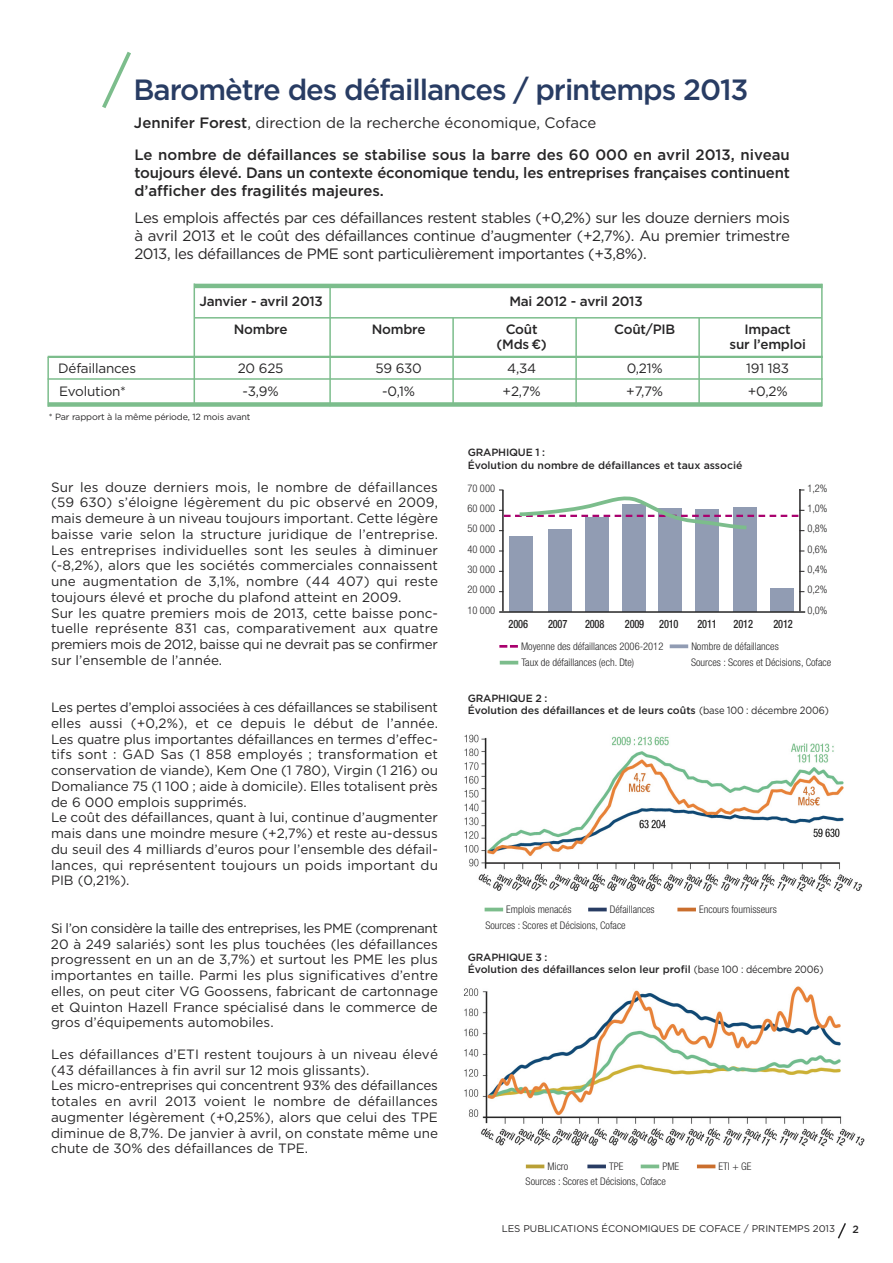
<style>
.page{position:relative;width:893px;height:1263px;background:#fff}
.page>*{position:absolute;margin:0;border:0;box-sizing:border-box;transform-origin:0 0}
.t1{font:500 29.25px "Gotham";letter-spacing:-.035em;color:#283c63}
.t2{font:15px/18px "Gotham";letter-spacing:-.025em;color:#272627;text-align:justify}
.t3{font:500 15px/18px "Gotham";color:#272627;text-align:justify}
.t4{font:15px "Gotham";color:#272627}
.t5{font:13.5px/15.8px "Gotham";color:#272627}
.t6{font:500 13.5px "Gotham";letter-spacing:-.015em;color:#272627}
.t7{font:500 condensed 11.55px "Helvetica Neue";letter-spacing:-.015em;color:#272627;scale:.9 1}
.t8{font:300 condensed 10.5px/20.4px "Helvetica Neue LT Std";color:#272627;text-align:justify}
.t9{font:500 10.5px/12.6px "Gotham";color:#272627}
.t10{font:9.75px "Gotham";color:#272627}
.t11{font:9px "Gotham";letter-spacing:-.015em;color:#272627}
.s1{font-weight:500}
.s2{font-weight:400}
</style>
<div class="page">
<img style="left:464px;top:734px;width:398px;height:158px">
<img style="left:463px;top:986px;width:402px;height:161px">
<div style="left:509px;top:536px;width:23px;height:76px;background:#919cb3"></div>
<div style="left:548px;top:529px;width:23px;height:83px;background:#919cb3"></div>
<div style="left:585px;top:518px;width:24px;height:94px;background:#919cb3"></div>
<div style="left:622px;top:504px;width:24px;height:108px;background:#919cb3"></div>
<div style="left:658px;top:508px;width:24px;height:104px;background:#919cb3"></div>
<div style="left:695px;top:509px;width:24px;height:103px;background:#919cb3"></div>
<div style="left:733px;top:507px;width:23px;height:105px;background:#919cb3"></div>
<div style="left:770px;top:588px;width:24px;height:24px;background:#919cb3"></div>
<svg style="left:102px;top:51px;width:29px;height:57px"></svg>
<hr style="left:48px;top:356px;width:775px;height:2px;background:#7cbd8c">
<hr style="left:48px;top:378px;width:775px;height:2px;background:#7cbd8c">
<hr style="left:194px;top:283px;width:1px;height:122px;background:#7cbd8c">
<hr style="left:47px;top:357px;width:2px;height:50px;background:#7cbd8c">
<hr style="left:821px;top:284px;width:2px;height:122px;background:#7cbd8c">
<hr style="left:195px;top:317px;width:626px;height:2px;background:#7cbd8c">
<hr style="left:195px;top:284px;width:627px;height:4px;background:#7cbd8c">
<div style="left:48px;top:402px;width:774px;height:5px;background:#7cbd8c"></div>
<hr style="left:502px;top:490px;width:2px;height:121px;background:#272627">
<hr style="left:799px;top:489px;width:2px;height:122px;background:#272627">
<svg style="left:499px;top:645px;width:19px;height:3px"></svg>
<hr style="left:499px;top:611px;width:306px;height:2px;background:#272627">
<svg style="left:670px;top:644px;width:18px;height:4px"></svg>
<hr style="left:500px;top:661px;width:18px;height:3px;background:#7cbd8c">
<svg style="left:587px;top:1164px;width:19px;height:4px"></svg>
<svg style="left:526px;top:1164px;width:18px;height:4px"></svg>
<svg style="left:641px;top:1164px;width:18px;height:4px"></svg>
<svg style="left:697px;top:1164px;width:18px;height:4px"></svg>
<svg style="left:499px;top:490px;width:305px;height:41px"></svg>
<svg style="left:837px;top:1223px;width:9px;height:16px"></svg>
<hr style="left:329px;top:286px;width:2px;height:120px;background:#7cbd8c">
<hr style="left:452px;top:318px;width:2px;height:88px;background:#7cbd8c">
<hr style="left:575px;top:318px;width:2px;height:88px;background:#7cbd8c">
<hr style="left:698px;top:318px;width:2px;height:86px;background:#7cbd8c">
<hr style="left:588px;top:908px;width:19px;height:3px;background:#283c63">
<hr style="left:485px;top:908px;width:18px;height:3px;background:#7cbd8c">
<hr style="left:677px;top:908px;width:19px;height:3px;background:#ca6e2d">
<h1 class="t1" style="left:134px;top:73px;width:617px">Baromètre des défaillances / printemps 2013</h1>
<p class="t4" style="left:134px;top:114px;width:464px"><span class="s1">Jennifer Forest</span>, direction de la recherche économique, Coface</p>
<p class="t3" style="left:134px;top:146px;width:657px">Le nombre de défaillances se stabilise sous la barre des 60 000 en avril 2013, niveau toujours élevé. Dans un contexte économique tendu, les entreprises françaises continuent d’afficher des fragilités majeures.</p>
<p class="t2" style="left:134px;top:208px;width:657px">Les emplois affectés par ces défaillances restent stables (+0,2%) sur les douze derniers mois à avril 2013 et le coût des défaillances continue d’augmenter (+2,7%). Au premier trimestre 2013, les défaillances de PME sont particulièrement importantes (+3,8%).</p>
<p class="t6" style="left:199px;top:294px;width:125px">Janvier - avril 2013</p>
<p class="t6" style="left:509px;top:293px;width:135px">Mai 2012 - avril 2013</p>
<p class="t6" style="left:234px;top:321px;width:55px">Nombre</p>
<p class="t6" style="left:372px;top:321px;width:55px">Nombre</p>
<p class="t6" style="left:506px;top:321px;width:33px">Coût</p>
<p class="t6" style="left:614px;top:321px;width:63px">Coût/PIB</p>
<p class="t6" style="left:745px;top:321px;width:48px">Impact</p>
<p class="t6" style="left:496px;top:336px;width:52px">(Mds ¤)</p>
<p class="t6" style="left:729px;top:336px;width:78px">sur l’emploi</p>
<p class="t5" style="left:58px;top:360px;width:79px">Défaillances</p>
<p class="t5" style="left:238px;top:360px;width:47px">20 625</p>
<p class="t5" style="left:375px;top:360px;width:48px">59 630</p>
<p class="t5" style="left:507px;top:360px;width:31px">4,34</p>
<p class="t5" style="left:627px;top:360px;width:38px">0,21%</p>
<p class="t5" style="left:746px;top:360px;width:44px">191 183</p>
<p class="t5" style="left:59px;top:383px;width:68px">Evolution*</p>
<p class="t5" style="left:243px;top:383px;width:38px">-3,9%</p>
<p class="t5" style="left:382px;top:383px;width:34px">-0,1%</p>
<p class="t5" style="left:503px;top:383px;width:40px">+2,7%</p>
<p class="t5" style="left:626px;top:383px;width:38px">+7,7%</p>
<p class="t5" style="left:748px;top:383px;width:41px">+0,2%</p>
<p class="t11" style="left:49px;top:412px;width:203px">* Par rapport à la même période, 12 mois avant</p>
<p class="t5" style="left:51px;top:479px;width:388px">Sur les douze derniers mois, le nombre de défaillances (59 630) s’éloigne légèrement du pic observé en 2009, mais demeure à un niveau toujours important. Cette légère baisse varie selon la structure juridique de l’entreprise.<br>Les entreprises individuelles sont les seules à diminuer (-8,2%), alors que les sociétés commerciales connaissent une augmentation de 3,1%, nombre (44 407) qui reste toujours élevé et proche du plafond atteint en 2009.<br>Sur les quatre premiers mois de 2013, cette baisse ponc&shy;tuelle représente 831 cas, comparativement aux quatre premiers mois de 2012, baisse qui ne devrait pas se confirmer sur l’ensemble de l’année.</p>
<p class="t5" style="left:51px;top:700px;width:388px">Les pertes d’emploi associées à ces défaillances se stabilisent elles aussi (+0,2%), et ce depuis le début de l’année.<br>Les quatre plus importantes défaillances en termes d’effec&shy;tifs sont : GAD Sas (1 858 employés ; transformation et conservation de viande), Kem One (1 780), Virgin (1 216) ou Domaliance 75 (1 100 ; aide à domicile). Elles totalisent près de 6 000 emplois supprimés.<br>Le coût des défaillances, quant à lui, continue d’augmenter mais dans une moindre mesure (+2,7%) et reste au-dessus du seuil des 4 milliards d’euros pour l’ensemble des défail&shy;lances, qui représentent toujours un poids important du PIB (0,21%).</p>
<p class="t5" style="left:51px;top:920px;width:388px;text-align:justify">Si l’on considère la taille des entreprises, les PME (comprenant 20 à 249 salariés) sont les plus touchées (les défaillances progressent en un an de 3,7%) et surtout les PME les plus importantes en taille. Parmi les plus significatives d’entre elles, on peut citer VG Goossens, fabricant de cartonnage et Quinton Hazell France spécialisé dans le commerce de gros d’équipements automobiles.</p>
<p class="t5" style="left:51px;top:1046px;width:388px">Les défaillances d’ETI restent toujours à un niveau élevé (43 défaillances à fin avril sur 12 mois glissants).<br>Les micro-entreprises qui concentrent 93% des défaillances totales en avril 2013 voient le nombre de défaillances augmenter légèrement (+0,25%), alors que celui des TPE diminue de 8,7%. De janvier à avril, on constate même une chute de 30% des défaillances de TPE.</p>
<p class="t9" style="left:468px;top:446px;width:276px">GRAPHIQUE 1 :<br>Évolution du nombre de défaillances et taux associé</p>
<p class="t8" style="left:467px;top:479px;width:29px">70 000<br>60 000<br>50 000<br>40 000<br>30 000<br>20 000<br>10 000</p>
<p class="t8" style="left:807px;top:479px;width:22px">1,2% 1,0% 0,8% 0,6% 0,4% 0,2% 0,0%</p>
<p class="t7" style="left:509px;top:620px;width:23px">2006</p>
<p class="t7" style="left:548px;top:620px;width:23px">2007</p>
<p class="t7" style="left:585px;top:620px;width:23px">2008</p>
<p class="t7" style="left:625px;top:620px;width:23px">2009</p>
<p class="t7" style="left:659px;top:620px;width:23px">2010</p>
<p class="t7" style="left:697px;top:620px;width:23px">2011</p>
<p class="t7" style="left:734px;top:620px;width:23px">2012</p>
<p class="t7" style="left:773px;top:620px;width:23px">2012</p>
<p class="t8" style="left:521px;top:637px;width:144px">moyenne des défaillances 2006-2012</p>
<p class="t8" style="left:691px;top:637px;width:89px">Nombre de défaillances</p>
<p class="t8" style="left:521px;top:653px;width:114px">Taux de défaillances (ech. Dte)</p>
<p class="t8" style="left:691px;top:653px;width:142px">Sources : Scores et Décisions, Coface</p>
<p class="t9" style="left:468px;top:692px;width:363px">GRAPHIQUE 2 :<br>Évolution des défaillances et de leurs coûts <span class="s2">(base 100 : décembre 2006)</span></p>
<p class="t8" style="left:506px;top:900px;width:67px">Emplois menacés</p>
<p class="t8" style="left:610px;top:900px;width:46px">Défaillances</p>
<p class="t8" style="left:699px;top:900px;width:79px">Encours fournisseurs</p>
<p class="t8" style="left:485px;top:915px;width:142px">Sources : Scores et Décisions, Coface</p>
<p class="t9" style="left:468px;top:951px;width:357px">GRAPHIQUE 3 :<br>Évolution des défaillances selon leur profil <span class="s2">(base 100 : décembre 2006)</span></p>
<p class="t8" style="left:609px;top:1157px;width:16px">TpE</p>
<p class="t8" style="left:662px;top:1157px;width:18px">pmE</p>
<p class="t8" style="left:719px;top:1157px;width:34px">ETI + GE</p>
<p class="t8" style="left:526px;top:1159px;width:142px;line-height:15.1px;text-indent:22px">micro<br>Sources : Scores et Décisions, Coface</p>
<p class="t10" style="left:502px;top:1223px;width:335px">LES PUBLICATIONS ÉCONOMIQUES DE COFACE / PRINTEMPS 2013</p>
<p class="t9" style="left:853px;top:1222px;width:8px">2</p>
</div>
